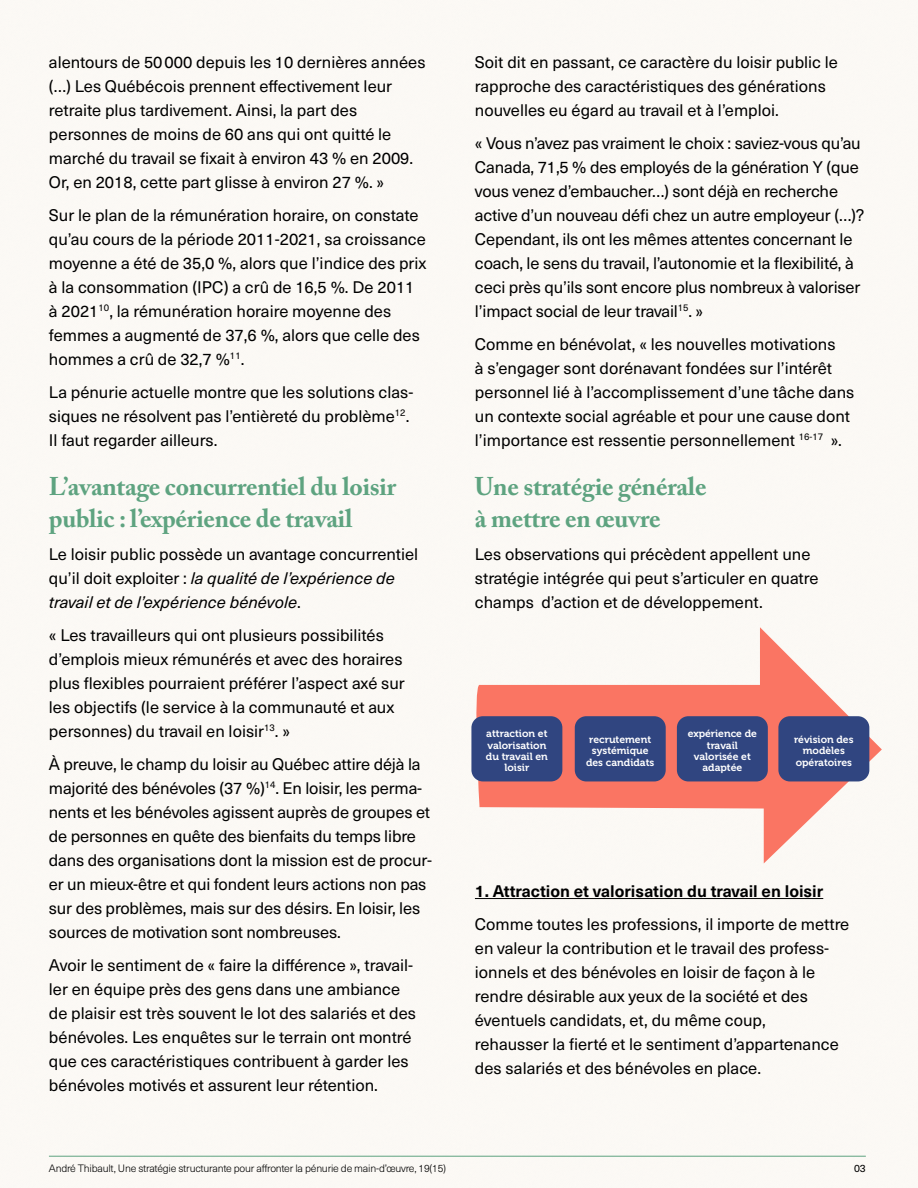
<style>
.page{position:relative;width:918px;height:1188px;background:#fff}
.page>*{position:absolute;margin:0;border:0;box-sizing:border-box;transform-origin:0 0}
.t1{font:700 25.5px/31.5px "Adobe Caslon Pro";letter-spacing:-.01em;color:#5ea380}
.t2{font:16.5px/24px "Neue Haas Unica W1 G";color:#000}
.t3{font:700 16.5px "Neue Haas Unica W1 G";color:#000}
.t4{font:300 10.5px "Neue Haas Unica W1 G";letter-spacing:-.02em;color:#000}
.t5{font:10.5px "Neue Haas Unica W1 G";color:#000}
.t6{font:10.35px/11.2px "Museo 700";color:#fff;text-align:center}
.s1{font-style:italic}
</style>
<div class="page">
<hr style="left:475px;top:898px;width:348px;height:1px;background:#000">
<hr style="left:49px;top:1156px;width:817px;height:1px;background:#5ea380">
<svg style="left:473px;top:627px;width:409px;height:236px;fill:#fbf8f4"></svg>
<div style="left:471px;top:716px;width:91px;height:65px;background:#304580;border-radius:11px"></div>
<div style="left:575px;top:716px;width:91px;height:65px;background:#304580;border-radius:11px"></div>
<div style="left:677px;top:716px;width:91px;height:65px;background:#304580;border-radius:11px"></div>
<div style="left:778px;top:716px;width:91px;height:65px;background:#304580;border-radius:11px"></div>
<p class="t2" style="left:49px;top:49px;width:378px">alentours de 50000 depuis les 10 dernières années (…) Les Québécois prennent effectivement leur retraite plus tardivement. Ainsi, la part des personnes de moins de 60 ans qui ont quitté le marché du travail se fixait à environ 43 % en 2009.<br>Or, en 2018, cette part glisse à environ 27 %. »</p>
<p class="t2" style="left:49px;top:202px;width:379px">Sur le plan de la rémunération horaire, on constate qu’au cours de la période 2011-2021, sa croissance moyenne a été de 35,0 %, alors que l’indice des prix à la consommation (IPC) a crû de 16,5 %. De 2011 à 2021<sup>10</sup>, la rémunération horaire moyenne des femmes a augmenté de 37,6 %, alors que celle des hommes a crû de 32,7 %<sup>11</sup>.</p>
<p class="t2" style="left:49px;top:379px;width:366px">La pénurie actuelle montre que les solutions clas&shy;siques ne résolvent pas l’entièreté du problème<sup>12</sup>.<br>Il faut regarder ailleurs.</p>
<h1 class="t1" style="left:49px;top:471px;width:349px">L’avantage concurrentiel du loisir public : l’expérience de travail</h1>
<p class="t2" style="left:49px;top:541px;width:371px">Le loisir public possède un avantage concurrentiel qu’il doit exploiter : <span class="s1">la qualité de l’expérience de travail et de l’expérience bénévole</span>.</p>
<p class="t2" style="left:49px;top:622px;width:357px">« Les travailleurs qui ont plusieurs possibilités d’emplois mieux rémunérés et avec des horaires plus flexibles pourraient préférer l’aspect axé sur les objectifs (le service à la communauté et aux personnes) du travail en loisir<sup>13</sup>. »</p>
<p class="t2" style="left:49px;top:751px;width:385px">À preuve, le champ du loisir au Québec attire déjà la majorité des bénévoles (37 %)<sup>14</sup>. En loisir, les perma&shy;nents et les bénévoles agissent auprès de groupes et de personnes en quête des bienfaits du temps libre dans des organisations dont la mission est de procur&shy;er un mieux-être et qui fondent leurs actions non pas sur des problèmes, mais sur des désirs. En loisir, les sources de motivation sont nombreuses.</p>
<p class="t2" style="left:49px;top:952px;width:369px">Avoir le sentiment de « faire la différence », travail&shy;ler en équipe près des gens dans une ambiance de plaisir est très souvent le lot des salariés et des bénévoles. Les enquêtes sur le terrain ont montré que ces caractéristiques contribuent à garder les bénévoles motivés et assurent leur rétention.</p>
<p class="t2" style="left:475px;top:49px;width:365px">Soit dit en passant, ce caractère du loisir public le rapproche des caractéristiques des générations nouvelles eu égard au travail et à l’emploi.</p>
<p class="t2" style="left:475px;top:130px;width:391px">« Vous n’avez pas vraiment le choix : saviez-vous qu’au Canada, 71,5 % des employés de la génération Y (que vous venez d’embaucher…) sont déjà en recherche active d’un nouveau défi chez un autre employeur (…)?<br>Cependant, ils ont les mêmes attentes concernant le coach, le sens du travail, l’autonomie et la flexibilité, à ceci près qu’ils sont encore plus nombreux à valoriser l’impact social de leur travail<sup>15</sup>. »</p>
<p class="t2" style="left:475px;top:331px;width:381px">Comme en bénévolat, « les nouvelles motivations<br>à s’engager sont dorénavant fondées sur l’intérêt personnel lié à l’accomplissement d’une tâche dans un contexte social agréable et pour une cause dont l’importance est ressentie personnellement <sup>16-17</sup> ».</p>
<h1 class="t1" style="left:475px;top:471px;width:233px">Une stratégie générale à mettre en œuvre</h1>
<p class="t2" style="left:475px;top:541px;width:345px">Les observations qui précèdent appellent une stratégie intégrée qui peut s’articuler en quatre champs d’action et de développement.</p>
<p class="t6" style="left:486px;top:728px;width:63px">attraction et valorisation du travail en loisir</p>
<p class="t6" style="left:586px;top:734px;width:70px">recrutement systémique des candidats</p>
<p class="t6" style="left:688px;top:728px;width:71px">expérience de travail valorisée et adaptée</p>
<p class="t6" style="left:794px;top:734px;width:61px">révision des modèles opératoires</p>
<p class="t3" style="left:475px;top:878px;width:350px">1. Attraction et valorisation du travail en loisir</p>
<p class="t2" style="left:475px;top:911px;width:376px">Comme toutes les professions, il importe de mettre en valeur la contribution et le travail des profess&shy;ionnels et des bénévoles en loisir de façon à le rendre désirable aux yeux de la société et des éventuels candidats, et, du même coup,<br>rehausser la fierté et le sentiment d’appartenance des salariés et des bénévoles en place.</p>
<p class="t4" style="left:49px;top:1161px;width:399px">André Thibault, Une stratégie structurante pour affronter la pénurie de main-d’œuvre, 19(15)</p>
<p class="t5" style="left:854px;top:1160px;width:13px">03</p>
</div>
